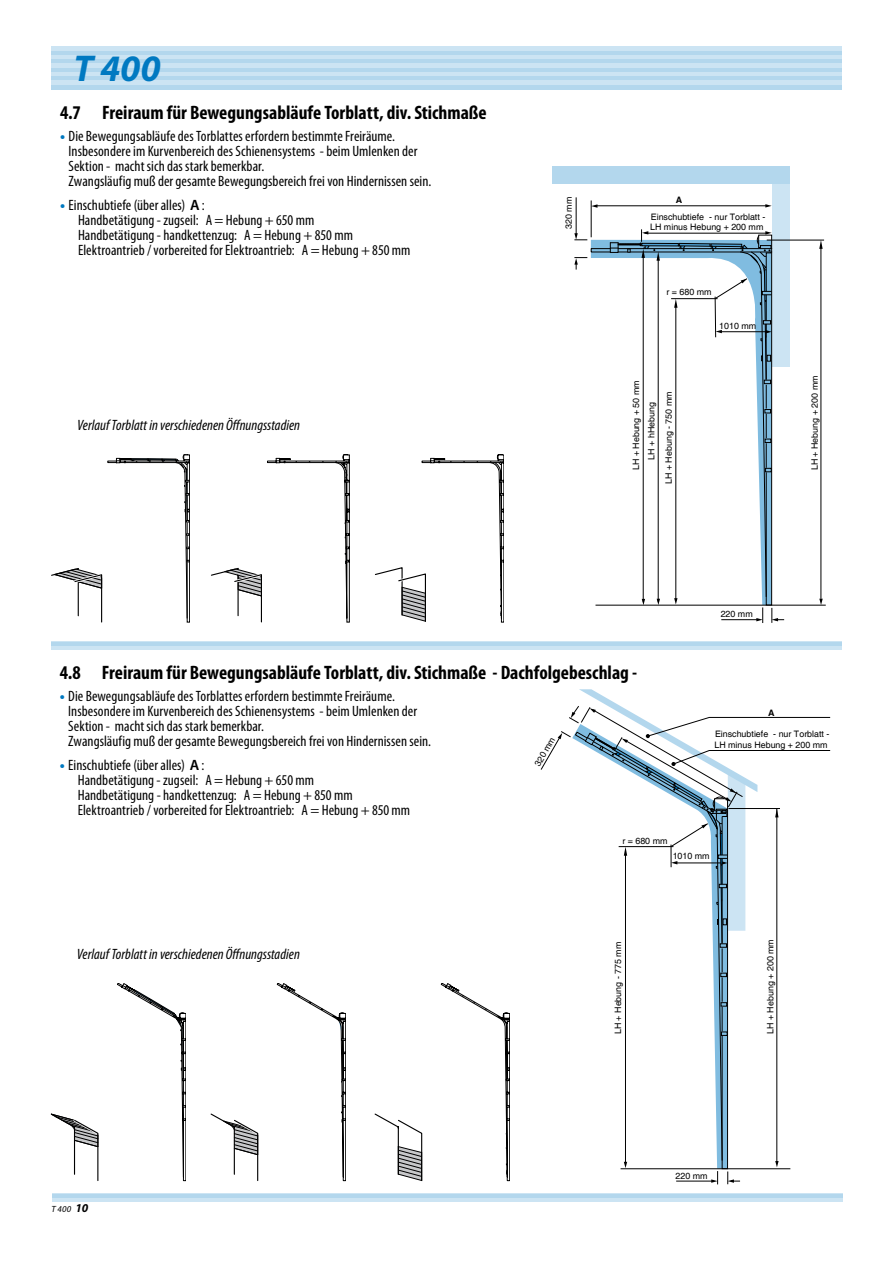
<style>
.page{position:relative;width:893px;height:1263px;background:#fff}
.page>*{position:absolute;margin:0;border:0;box-sizing:border-box;transform-origin:0 0}
.t1{font:italic 700 37.5px "Myriad Pro";color:#0079c1}
.t2{font:700 condensed 19.5px "Myriad Pro";color:#000}
.t3{font:condensed 15px/15px "Myriad Pro";letter-spacing:.005em;color:#000}
.t4{font:italic condensed 15px "Myriad Pro";color:#000}
.t5{font:italic 9px "Myriad Pro";color:#000}
.t6{font:8.85px/10.6px "Helvetica";color:#000}
.t7{font:700 8.85px "Helvetica";color:#000}
.s1{font-weight:700;font-stretch:normal;color:#0079c1}
.s2{font-weight:600;font-stretch:normal}
.s3{font-weight:700;font-size:12px}
</style>
<div class="page">
<hr style="left:51px;top:47px;width:791px;height:4px;background:#cce4f3">
<hr style="left:51px;top:51px;width:791px;height:4px;background:#b3d7ed">
<div style="left:51px;top:55px;width:791px;height:5px;background:#cce4f3"></div>
<svg style="left:51px;top:60px;width:791px;height:4px;background:#b9daee"></svg>
<hr style="left:51px;top:64px;width:791px;height:4px;background:#cce4f3">
<hr style="left:51px;top:68px;width:791px;height:4px;background:#b3d7ed">
<div style="left:51px;top:72px;width:791px;height:5px;background:#cce4f3"></div>
<svg style="left:51px;top:77px;width:791px;height:4px;background:#b9daee"></svg>
<hr style="left:51px;top:81px;width:791px;height:4px;background:#cce4f3">
<hr style="left:51px;top:85px;width:791px;height:4px;background:#b3d7ed">
<hr style="left:51px;top:641px;width:791px;height:1px;background:#cce4f3">
<hr style="left:51px;top:642px;width:791px;height:4px;background:#b3d7ed">
<hr style="left:51px;top:646px;width:791px;height:3px;background:#cce4f3">
<hr style="left:52px;top:1193px;width:790px;height:1px;background:#cce4f3">
<hr style="left:52px;top:1194px;width:790px;height:4px;background:#b3d7ed">
<hr style="left:52px;top:1198px;width:790px;height:3px;background:#cce4f3">
<svg style="left:51px;top:1113px;width:48px;height:68px"></svg>
<svg style="left:117px;top:983px;width:69px;height:198px"></svg>
<svg style="left:211px;top:1113px;width:48px;height:68px"></svg>
<svg style="left:277px;top:983px;width:69px;height:198px"></svg>
<svg style="left:375px;top:1113px;width:48px;height:68px"></svg>
<svg style="left:441px;top:983px;width:69px;height:198px"></svg>
<svg style="left:51px;top:454px;width:139px;height:169px"></svg>
<svg style="left:211px;top:454px;width:138px;height:168px"></svg>
<svg style="left:375px;top:454px;width:129px;height:168px"></svg>
<svg style="left:541px;top:689px;width:289px;height:495px"></svg>
<svg style="left:591px;top:240px;width:119px;height:365px"></svg>
<div style="left:772px;top:183px;width:17px;height:184px;background:#cce4f3"></div>
<div style="left:552px;top:166px;width:237px;height:17px;background:#b3d7ed"></div>
<svg style="left:574px;top:233px;width:13px;height:8px"></svg>
<hr style="left:576px;top:197px;width:1px;height:38px;background:#000">
<hr style="left:596px;top:206px;width:172px;height:1px;background:#000">
<svg style="left:765px;top:204px;width:7px;height:4px"></svg>
<svg style="left:592px;top:204px;width:5px;height:4px"></svg>
<hr style="left:591px;top:200px;width:1px;height:37px;background:#000">
<hr style="left:645px;top:233px;width:123px;height:1px;background:#000">
<hr style="left:676px;top:304px;width:1px;height:297px;background:#000">
<hr style="left:671px;top:298px;width:47px;height:1px;background:#000">
<svg style="left:674px;top:598px;width:3px;height:6px"></svg>
<svg style="left:674px;top:299px;width:3px;height:9px"></svg>
<hr style="left:658px;top:257px;width:1px;height:345px;background:#000">
<svg style="left:657px;top:599px;width:3px;height:6px"></svg>
<hr style="left:643px;top:254px;width:1px;height:348px;background:#000">
<svg style="left:642px;top:599px;width:3px;height:6px"></svg>
<hr style="left:821px;top:245px;width:1px;height:354px;background:#000">
<hr style="left:767px;top:240px;width:57px;height:1px;background:#000">
<svg style="left:819px;top:599px;width:4px;height:6px"></svg>
<svg style="left:819px;top:240px;width:4px;height:9px"></svg>
<hr style="left:595px;top:605px;width:231px;height:1px;background:#000">
<svg style="left:678px;top:246px;width:7px;height:5px"></svg>
<div style="left:642px;top:243px;width:36px;height:3px;border:1px solid #000"></div>
<div style="left:679px;top:243px;width:31px;height:3px;border:1px solid #000"></div>
<svg style="left:574px;top:257px;width:13px;height:13px"></svg>
<svg style="left:710px;top:231px;width:74px;height:392px"></svg>
<hr style="left:618px;top:248px;width:154px;height:1px;background:#000">
<hr style="left:630px;top:252px;width:142px;height:1px;background:#000">
<div style="left:591px;top:248px;width:19px;height:4px;border:1px solid #000"></div>
<svg style="left:610px;top:229px;width:50px;height:32px"></svg>
<h1 class="t1" style="left:73px;top:44px;width:89px">T 400</h1>
<h2 class="t2" style="left:60px;top:100px;width:428px">4.7 Freiraum für Bewegungsabläufe Torblatt, div. Stichmaße</h2>
<p class="t3" style="left:69px;top:128px;width:364px;text-indent:-9px"><span class="s1">•</span> Die Bewegungsabläufe des Torblattes erfordern bestimmte Freiräume.<br>Insbesondere im Kurvenbereich des Schienensystems - beim Umlenken der Sektion - macht sich das stark bemerkbar.<br>Zwangsläufig muß der gesamte Bewegungsbereich frei von Hindernissen sein.</p>
<p class="t3" style="left:78px;top:197px;width:334px;text-indent:-18px"><span class="s1">•</span> Einschubtiefe (über alles) <span class="s2">A</span> :<br>Handbetätigung - zugseil: A = Hebung + 650 mm<br>Handbetätigung - handkettenzug: A = Hebung + 850 mm Elektroantrieb / vorbereited for Elektroantrieb: A = Hebung + 850 mm</p>
<p class="t4" style="left:77px;top:415px;width:225px">Verlauf Torblatt in verschiedenen Öffnungsstadien</p>
<p class="t6" style="left:564px;top:229px;width:34px;rotate:-90deg">320 mm</p>
<p class="t7" style="left:676px;top:193px;width:8px">A</p>
<p class="t6" style="left:650px;top:212px;width:117px">Einschubtiefe - nur Torblatt -<br>LH minus Hebung + 200 mm</p>
<p class="t6" style="left:666px;top:287px;width:47px">r = 680 mm</p>
<p class="t6" style="left:719px;top:320px;width:39px">1010 mm</p>
<p class="t6" style="left:631px;top:470px;width:91px;rotate:-90deg">LH + Hebung + 50 mm</p>
<p class="t6" style="left:810px;top:470px;width:96px;rotate:-90deg">LH + Hebung + 200 mm</p>
<p class="t6" style="left:664px;top:484px;width:94px;rotate:-90deg">LH + Hebung - 750 mm</p>
<p class="t6" style="left:646px;top:460px;width:59px;rotate:-90deg">LH + hHebung</p>
<p class="t6" style="left:721px;top:609px;width:34px">220 mm</p>
<h2 class="t2" style="left:60px;top:660px;width:579px">4.8 Freiraum für Bewegungsabläufe Torblatt, div. Stichmaße - Dachfolgebeschlag -</h2>
<p class="t3" style="left:68px;top:689px;width:364px;text-indent:-9px"><span class="s1">•</span> Die Bewegungsabläufe des Torblattes erfordern bestimmte Freiräume.<br>Insbesondere im Kurvenbereich des Schienensystems - beim Umlenken der Sektion - macht sich das stark bemerkbar.<br>Zwangsläufig muß der gesamte Bewegungsbereich frei von Hindernissen sein.</p>
<p class="t3" style="left:78px;top:757px;width:334px;text-indent:-18px"><span class="s1">•</span> Einschubtiefe (über alles) <span class="s2">A</span> :<br>Handbetätigung - zugseil: A = Hebung + 650 mm<br>Handbetätigung - handkettenzug: A = Hebung + 850 mm Elektroantrieb / vorbereited for Elektroantrieb: A = Hebung + 850 mm</p>
<p class="t6" style="left:533px;top:763px;width:34px;rotate:-60deg">320 mm</p>
<p class="t6" style="left:622px;top:836px;width:47px">r = 680 mm</p>
<p class="t7" style="left:768px;top:705px;width:8px">A</p>
<p class="t6" style="left:714px;top:729px;width:117px">Einschubtiefe - nur Torblatt -<br>LH minus Hebung + 200 mm</p>
<p class="t4" style="left:77px;top:944px;width:225px">Verlauf Torblatt in verschiedenen Öffnungsstadien</p>
<p class="t5" style="left:52px;top:1203px;width:38px">T 400 <span class="s3">10</span></p>
<p class="t6" style="left:673px;top:851px;width:39px">1010 mm</p>
<p class="t6" style="left:613px;top:1034px;width:94px;rotate:-90deg">LH + Hebung - 775 mm</p>
<p class="t6" style="left:765px;top:1034px;width:96px;rotate:-90deg">LH + Hebung + 200 mm</p>
<p class="t6" style="left:676px;top:1171px;width:34px">220 mm</p>
</div>
